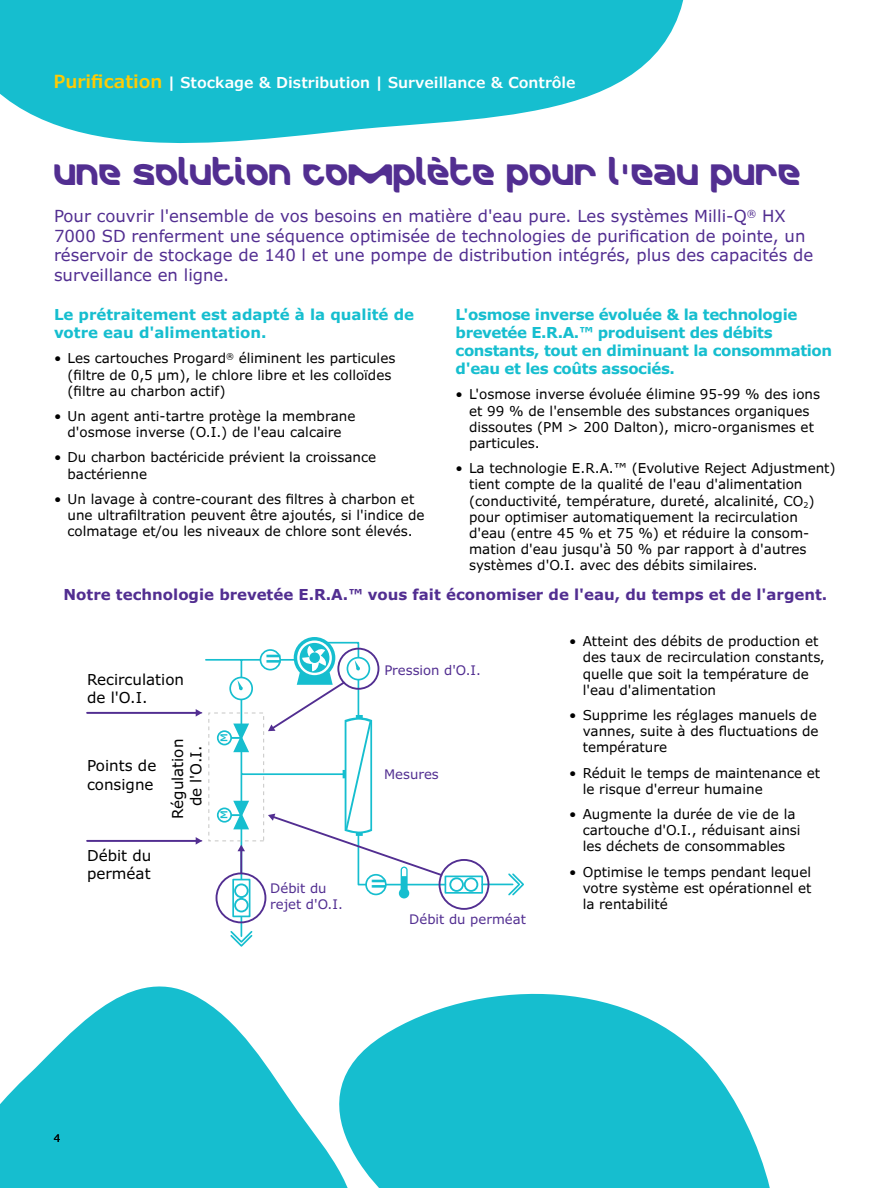
<style>
.page{position:relative;width:891px;height:1188px;background:#fff}
.page>*{position:absolute;margin:0;border:0;box-sizing:border-box;transform-origin:0 0}
.t1{font:30px "Merck";color:#522e91}
.t2{font:600 23.1px "Verdana Pro";color:#16becf}
.t3{font:16.5px/19.5px "Verdana Pro";color:#522e91}
.t4{font:15.15px/18.1px "Verdana Pro";color:#000}
.t5{font:700 15px/18px "Verdana Pro";letter-spacing:-.025em;color:#16becf}
.t6{font:700 15px "Verdana Pro";color:#522e91}
.t7{font:700 15px/18px "Verdana Pro";color:#16becf}
.t8{font:600 15px "Verdana Pro";color:#fff}
.t9{font:13.5px/16.2px "Verdana Pro";color:#000}
.t10{font:13.2px/15.9px "Verdana Pro";color:#522e91}
.t11{font:10.5px "Verdana Pro";color:#000}
.t12{font:600 9.45px "Verdana Pro";color:#16becf}
.s1{font-size:18px;color:#ffcb05}
</style>
<div class="page">
<svg style="left:0;top:986px;width:770px;height:202px;fill:#16becf"></svg>
<svg style="left:0;top:0;width:684px;height:144px;fill:#16becf"></svg>
<hr style="left:206px;top:659px;width:89px;height:2px;background:#16becf">
<div style="left:208px;top:713px;width:56px;height:128px;border:1px dashed #c6c6c5"></div>
<hr style="left:87px;top:712px;width:110px;height:2px;background:#522e91">
<svg style="left:196px;top:709px;width:6px;height:8px"></svg>
<hr style="left:87px;top:840px;width:110px;height:2px;background:#522e91">
<svg style="left:196px;top:837px;width:6px;height:8px"></svg>
<svg style="left:215px;top:660px;width:13px;height:260px"></svg>
<svg style="left:228px;top:637px;width:296px;height:310px"></svg>
<div style="left:439px;top:859px;width:50px;height:51px;border:2px solid #522e91;border-radius:50%"></div>
<p class="t8" style="left:53px;top:73px;width:524px"><span class="s1">Purification</span> | Stockage &amp; Distribution | Surveillance &amp; Contrôle</p>
<h1 class="t1" style="left:54px;top:150px;width:749px">UNE SOLUTION COMPLÈTE POUR L'EAU PURE</h1>
<p class="t3" style="left:54px;top:207px;width:761px">Pour couvrir l'ensemble de vos besoins en matière d'eau pure. Les systèmes Milli-Q<sup>®</sup> HX 7000 SD renferment une séquence optimisée de technologies de purification de pointe, un réservoir de stockage de 140 l et une pompe de distribution intégrés, plus des capacités de surveillance en ligne.</p>
<p class="t7" style="left:54px;top:306px;width:362px">Le prétraitement est adapté à la qualité de votre eau d'alimentation.</p>
<p class="t9" style="left:68px;top:351px;width:329px;text-indent:-14px">• Les cartouches Progard<sup>®</sup> éliminent les particules (filtre de 0,5 μm), le chlore libre et les colloïdes (filtre au charbon actif)</p>
<p class="t9" style="left:54px;top:408px;width:303px;text-align:center">• Un agent anti-tartre protège la membrane d'osmose inverse (O.I.) de l'eau calcaire</p>
<p class="t9" style="left:68px;top:450px;width:310px;text-indent:-14px">• Du charbon bactéricide prévient la croissance bactérienne</p>
<p class="t9" style="left:68px;top:491px;width:359px;text-indent:-14px">• Un lavage à contre-courant des filtres à charbon et une ultrafiltration peuvent être ajoutés, si l'indice de colmatage et/ou les niveaux de chlore sont élevés.</p>
<p class="t5" style="left:456px;top:306px;width:378px">L'osmose inverse évoluée &amp; la technologie brevetée E.R.A.™ produisent des débits constants, tout en diminuant la consommation d'eau et les coûts associés.</p>
<p class="t9" style="left:469px;top:387px;width:353px;text-indent:-14px">• L'osmose inverse évoluée élimine 95-99 % des ions et 99 % de l'ensemble des substances organiques dissoutes (PM &gt; 200 Dalton), micro-organismes et particules.</p>
<p class="t9" style="left:469px;top:460px;width:368px;text-indent:-13px">• La technologie E.R.A.™ (Evolutive Reject Adjustment) tient compte de la qualité de l'eau d'alimentation (conductivité, température, dureté, alcalinité, CO<sub>2</sub>) pour optimiser automatiquement la recirculation d'eau (entre 45 % et 75 %) et réduire la consom&shy;mation d'eau jusqu'à 50 % par rapport à d'autres systèmes d'O.I. avec des débits similaires.</p>
<p class="t6" style="left:64px;top:585px;width:765px">Notre technologie brevetée E.R.A.™ vous fait économiser de l'eau, du temps et de l'argent.</p>
<p class="t4" style="left:87px;top:670px;width:99px">Recirculation de l'O.I.</p>
<p class="t4" style="left:87px;top:757px;width:71px">Points de consigne</p>
<p class="t4" style="left:87px;top:846px;width:66px">Débit du perméat</p>
<p class="t4" style="left:169px;top:819px;width:82px;rotate:-90deg">Régulation</p>
<p class="t4" style="left:187px;top:806px;width:62px;rotate:-90deg">de l'O.I.</p>
<p class="t12" style="left:218px;top:742px;width:10px;rotate:-90deg">M</p>
<p class="t12" style="left:218px;top:819px;width:10px;rotate:-90deg">M</p>
<h2 class="t2" style="left:264px;top:643px;width:21px">=</h2>
<p class="t10" style="left:384px;top:663px;width:98px">Pression d'O.I.</p>
<p class="t10" style="left:384px;top:767px;width:56px">Mesures</p>
<p class="t10" style="left:270px;top:880px;width:74px">Débit du rejet d'O.I.</p>
<h2 class="t2" style="left:369px;top:867px;width:21px">=</h2>
<p class="t10" style="left:409px;top:911px;width:118px">Débit du perméat</p>
<p class="t9" style="left:583px;top:633px;width:244px;text-indent:-14px">• Atteint des débits de production et des taux de recirculation constants, quelle que soit la température de l'eau d'alimentation</p>
<p class="t9" style="left:583px;top:707px;width:237px;text-indent:-14px">• Supprime les réglages manuels de vannes, suite à des fluctuations de température</p>
<p class="t9" style="left:583px;top:765px;width:239px;text-indent:-14px">• Réduit le temps de maintenance et le risque d'erreur humaine</p>
<p class="t9" style="left:583px;top:806px;width:219px;text-indent:-14px">• Augmente la durée de vie de la cartouche d'O.I., réduisant ainsi les déchets de consommables</p>
<p class="t9" style="left:583px;top:864px;width:230px;text-align:justify;text-indent:-14px">• Optimise le temps pendant lequel votre système est opérationnel et la rentabilité</p>
<p class="t11" style="left:54px;top:1131px;width:8px">4</p>
</div>
